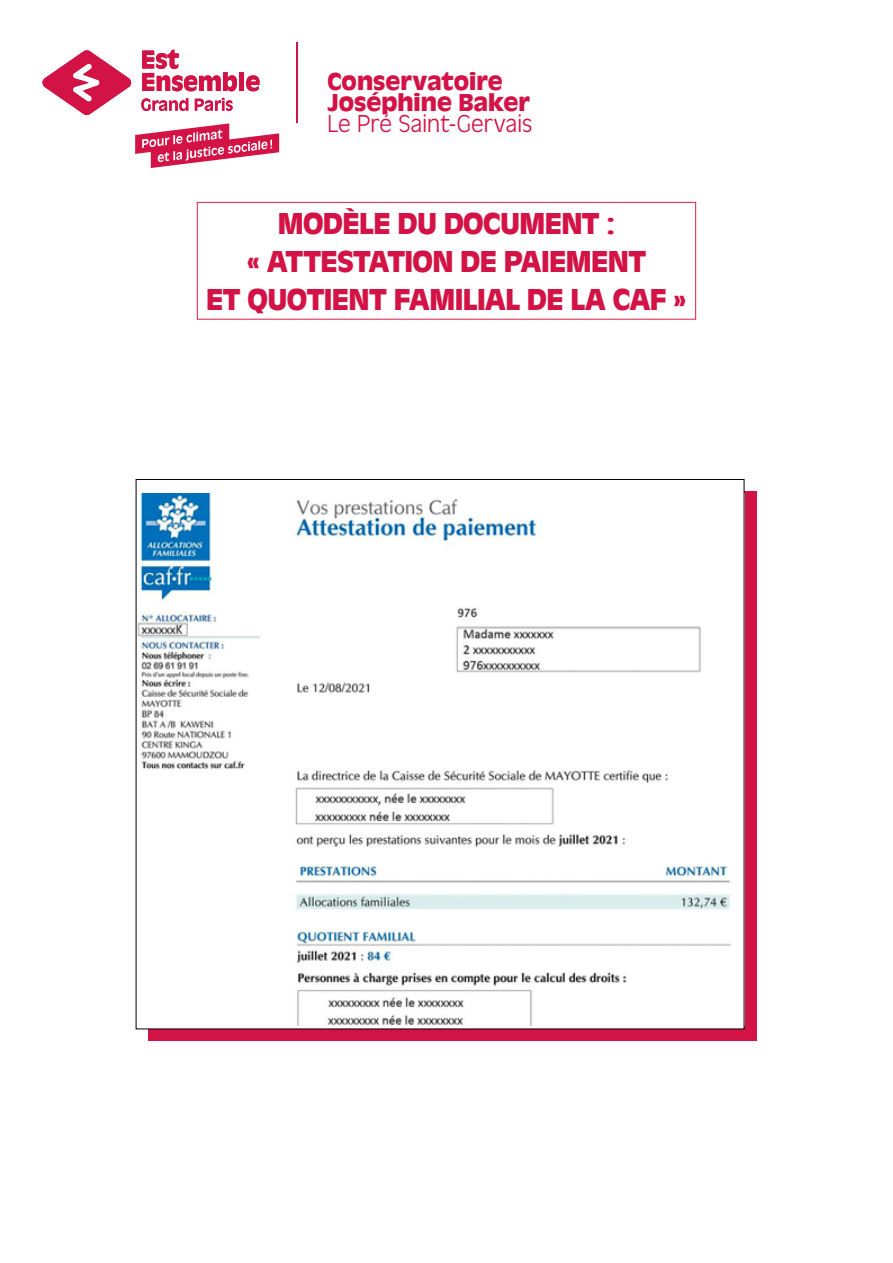
<style>
.page{position:relative;width:893px;height:1263px;background:#fff}
.page>*{position:absolute;margin:0;border:0;box-sizing:border-box;transform-origin:0 0}
.t1{font:700 31.5px/37.8px "Antique Oli";letter-spacing:-.02em;color:#d31245;text-align:center}
.t2{font:700 25.5px/21px "Antique Oli";color:#d31245}
.t3{font:300 25.5px "Antique Oli";color:#d31245}
</style>
<div class="page">
<svg style="left:43px;top:50px;width:88px;height:65px"></svg>
<svg style="left:141px;top:98px;width:47px;height:13px"></svg>
<svg style="left:195px;top:98px;width:38px;height:13px"></svg>
<svg style="left:142px;top:50px;width:95px;height:41px"></svg>
<div style="left:239px;top:72px;width:5px;height:19px;background:#d31245"></div>
<svg style="left:246px;top:75px;width:13px;height:16px"></svg>
<svg style="left:135px;top:123px;width:144px;height:45px"></svg>
<hr style="left:297px;top:43px;width:1px;height:80px;background:#d31245">
<div style="left:197px;top:202px;width:499px;height:118px;border:1px solid #da1e48"></div>
<svg style="left:148px;top:491px;width:609px;height:549px;background:#ca1545"></svg>
<div style="left:136px;top:479px;width:608px;height:550px;background:#fff"></div>
<img style="left:138px;top:494px;width:593px;height:531px">
<p class="t2" style="left:327px;top:71px;width:204px">Conservatoire<br>Joséphine Baker</p>
<p class="t3" style="left:327px;top:110px;width:206px">Le Pré Saint-Gervais</p>
<p class="t1" style="left:206px;top:205px;width:482px">MODÈLE DU DOCUMENT :<br>« ATTESTATION DE PAIEMENT<br>ET QUOTIENT FAMILIAL DE LA CAF »</p>
</div>
